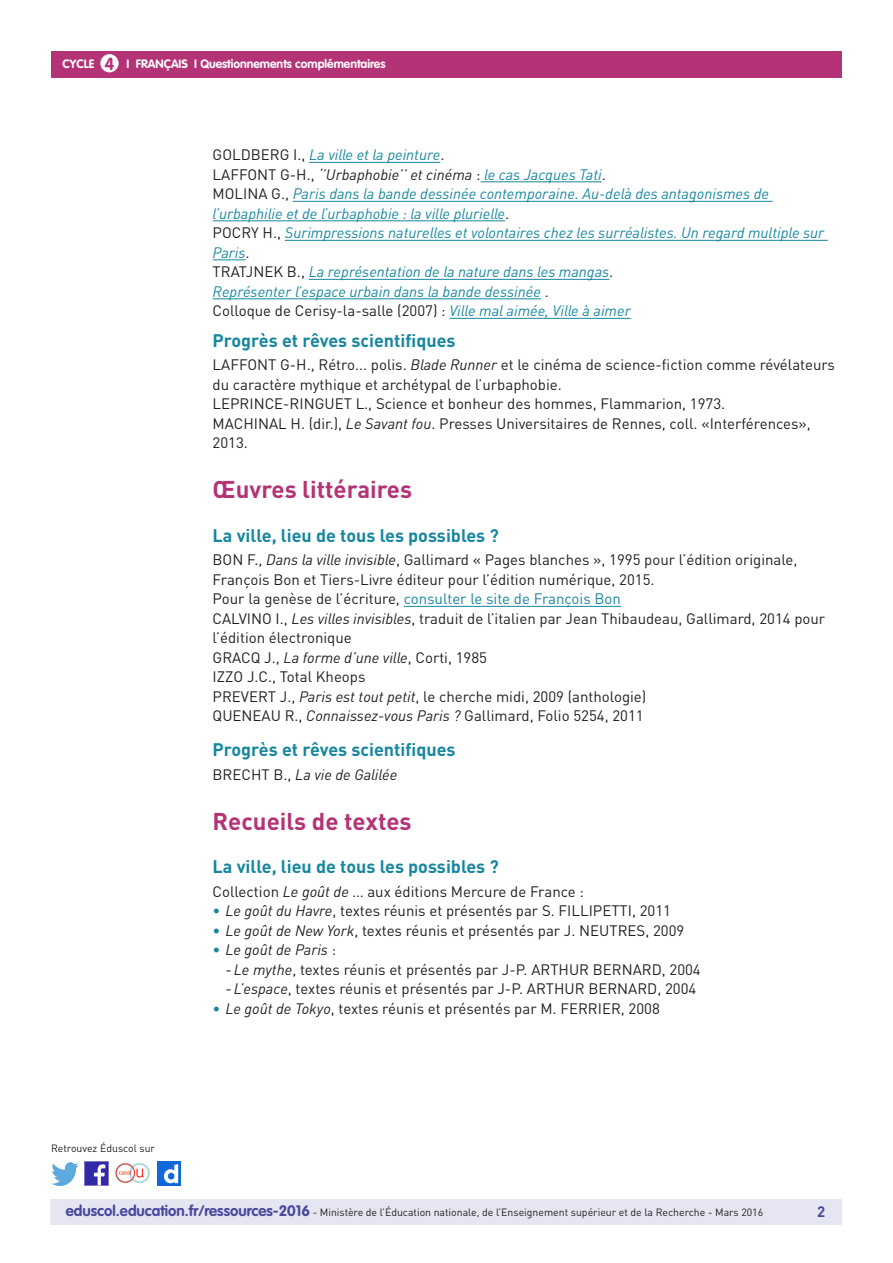
<style>
.page{position:relative;width:893px;height:1263px;background:#fff}
.page>*{position:absolute;margin:0;border:0;box-sizing:border-box;transform-origin:0 0}
._03_Titre_de_niveau{font:700 24px "DIN Pro";color:#b43376}
._04_Titre_de_niveau{font:700 18px "DIN Pro";color:#16879f}
.t1{font:700 17.25px "VAG Rounded Std";color:#b43376}
._06_Texte_courant{font:15px/19.5px "DIN Pro";color:#231f20}
._06_Texte_courant-2{font:italic 15px/19.5px "DIN Pro";color:#16879f}
._08_Liste_à_puces_ni{font:15px "DIN Pro";color:#231f20}
._09_Liste_à_tirets_n{font:15px "DIN Pro";color:#231f20}
._06_Texte_courant-3{font:italic 15px "DIN Pro";color:#231f20}
._06_Texte_courant-4{font:15px "DIN Pro";color:#16879f}
._08_Liste_à_puces_ni-2{font:italic 15px "DIN Pro";color:#231f20}
.t2{font:700 15px "DIN Pro";color:#4a489e}
.t3{font:700 12px "VAG Rounded Std";color:#fff}
.t4{font:10.5px "DIN Pro";color:#231f20}
.s1{font-style:normal;color:#231f20}
.s2{font-style:normal}
.s3{color:#16879f}
.s4{font-style:italic;color:#16879f}
.s5{font-style:italic}
.s6{color:#231f20}
.s7{font-style:normal;color:#16879f}
.s8{font-family:"VAG Rounded Std";font-weight:700;font-size:15px;color:#4a489e}
</style>
<div class="page">
<div style="left:50px;top:1199px;width:791px;height:26px;background:#e6e5f2"></div>
<div style="left:51px;top:51px;width:791px;height:27px;background:#b43376"></div>
<div style="left:100px;top:54px;width:19px;height:18px;background:#fff;border-radius:50%"></div>
<img style="left:85px;top:1162px;width:23px;height:23px">
<img style="left:51px;top:1163px;width:28px;height:22px">
<img style="left:158px;top:1162px;width:22px;height:23px">
<img style="left:115px;top:1163px;width:35px;height:21px">
<hr style="left:309px;top:162px;width:131px;height:1px;background:#16879f">
<hr style="left:481px;top:181px;width:121px;height:1px;background:#16879f">
<hr style="left:293px;top:201px;width:480px;height:1px;background:#16879f">
<hr style="left:213px;top:220px;width:292px;height:1px;background:#16879f">
<hr style="left:285px;top:240px;width:543px;height:1px;background:#16879f">
<hr style="left:213px;top:259px;width:33px;height:1px;background:#16879f">
<hr style="left:309px;top:279px;width:300px;height:1px;background:#16879f">
<hr style="left:213px;top:298px;width:328px;height:1px;background:#16879f">
<hr style="left:449px;top:318px;width:182px;height:1px;background:#16879f">
<hr style="left:404px;top:606px;width:217px;height:1px;background:#16879f">
<p class="t1" style="left:105px;top:53px;width:11px">4</p>
<p class="t3" style="left:63px;top:57px;width:33px">CYCLE</p>
<p class="t3" style="left:127px;top:57px;width:260px">I FRANÇAIS I Questionnements complémentaires</p>
<p class="t4" style="left:51px;top:1141px;width:106px">Retrouvez Éduscol sur</p>
<p class="_06_Texte_courant-2" style="left:213px;top:145px;width:233px"><span class="s1">GOLDBERG I.,</span> La ville et la peinture<span class="s1">.</span></p>
<p class="_06_Texte_courant-3" style="left:213px;top:165px;width:395px"><span class="s2">LAFFONT G-H.,</span> ‘’Urbaphobie’’ et cinéma <span class="s2">:</span> <span class="s3">le cas Jacques Tati</span><span class="s2">.</span></p>
<p class="_06_Texte_courant-2" style="left:213px;top:184px;width:558px"><span class="s1">MOLINA G.,</span> Paris dans la bande dessinée contemporaine. Au-delà des antagonismes de l’urbaphilie et de l’urbaphobie : la ville plurielle<span class="s1">.</span></p>
<p class="_06_Texte_courant-2" style="left:213px;top:223px;width:613px"><span class="s1">POCRY H.,</span> Surimpressions naturelles et volontaires chez les surréalistes. Un regard multiple sur<br>Paris<span class="s1">.</span></p>
<p class="_06_Texte_courant-2" style="left:213px;top:262px;width:402px"><span class="s1">TRATJNEK B.,</span> La représentation de la nature dans les mangas<span class="s1">.</span></p>
<p class="_06_Texte_courant-2" style="left:213px;top:281px;width:338px">Représenter l’espace urbain dans la bande dessinée <span class="s1">.</span></p>
<p class="_06_Texte_courant" style="left:213px;top:301px;width:420px">Colloque de Cerisy-la-salle (2007) : <span class="s4">Ville mal aimée, Ville à aimer</span></p>
<p class="_04_Titre_de_niveau" style="left:213px;top:328px;width:245px">Progrès et rêves scientifiques</p>
<p class="_06_Texte_courant" style="left:213px;top:355px;width:624px">LAFFONT G-H., Rétro... polis. <span class="s5">Blade Runner</span> et le cinéma de science-fiction comme révélateurs du caractère mythique et archétypal de l’urbaphobie.</p>
<p class="_06_Texte_courant" style="left:213px;top:394px;width:514px">LEPRINCE-RINGUET L., Science et bonheur des hommes, Flammarion, 1973.</p>
<p class="_06_Texte_courant" style="left:213px;top:413px;width:600px">MACHINAL H. (dir.), <span class="s5">Le Savant fou</span>. Presses Universitaires de Rennes, coll. «Interférences»,<br>2013.</p>
<p class="_03_Titre_de_niveau" style="left:213px;top:474px;width:201px">Œuvres littéraires</p>
<p class="_04_Titre_de_niveau" style="left:213px;top:523px;width:288px">La ville, lieu de tous les possibles ?</p>
<p class="_06_Texte_courant" style="left:213px;top:550px;width:586px">BON F., <span class="s5">Dans la ville invisible</span>, Gallimard « Pages blanches », 1995 pour l’édition originale,<br>François Bon et Tiers-Livre éditeur pour l’édition numérique, 2015.</p>
<p class="_06_Texte_courant-4" style="left:213px;top:589px;width:410px"><span class="s6">Pour la genèse de l’écriture,</span> consulter le site de François Bon</p>
<p class="_06_Texte_courant" style="left:213px;top:608px;width:614px">CALVINO I., <span class="s5">Les villes invisibles</span>, traduit de l’italien par Jean Thibaudeau, Gallimard, 2014 pour l’édition électronique</p>
<p class="_06_Texte_courant" style="left:213px;top:647px;width:276px">GRACQ J., <span class="s5">La forme d’une ville</span>, Corti, 1985</p>
<p class="_06_Texte_courant" style="left:213px;top:667px;width:154px">IZZO J.C., Total Kheops</p>
<p class="_06_Texte_courant" style="left:213px;top:686px;width:435px">PREVERT J., <span class="s5">Paris est tout petit</span>, le cherche midi, 2009 (anthologie)</p>
<p class="_06_Texte_courant" style="left:213px;top:706px;width:433px">QUENEAU R., <span class="s5">Connaissez-vous Paris ?</span> Gallimard, Folio 5254, 2011</p>
<p class="_04_Titre_de_niveau" style="left:213px;top:738px;width:245px">Progrès et rêves scientifiques</p>
<p class="_06_Texte_courant-3" style="left:213px;top:765px;width:186px"><span class="s2">BRECHT B.,</span> La vie de Galilée</p>
<p class="_03_Titre_de_niveau" style="left:213px;top:805px;width:201px">Recueils de textes</p>
<p class="_04_Titre_de_niveau" style="left:213px;top:855px;width:288px">La ville, lieu de tous les possibles ?</p>
<p class="_06_Texte_courant" style="left:213px;top:881px;width:373px">Collection <span class="s5">Le goût de</span> … aux éditions Mercure de France :</p>
<p class="_08_Liste_à_puces_ni" style="left:213px;top:901px;width:460px"><span class="s3">•</span> <span class="s5">Le goût du Havre</span>, textes réunis et présentés par S. FILLIPETTI, 2011</p>
<p class="_08_Liste_à_puces_ni" style="left:213px;top:921px;width:473px"><span class="s3">•</span> <span class="s5">Le goût de New York</span>, textes réunis et présentés par J. NEUTRES, 2009</p>
<p class="_08_Liste_à_puces_ni-2" style="left:213px;top:941px;width:125px"><span class="s7">•</span> Le goût de Paris <span class="s2">:</span></p>
<p class="_09_Liste_à_tirets_n" style="left:225px;top:960px;width:477px">- <span class="s5">Le mythe</span>, textes réunis et présentés par J-P. ARTHUR BERNARD, 2004</p>
<p class="_09_Liste_à_tirets_n" style="left:225px;top:979px;width:472px">- <span class="s5">L’espace</span>, textes réunis et présentés par J-P. ARTHUR BERNARD, 2004</p>
<p class="_08_Liste_à_puces_ni" style="left:213px;top:999px;width:449px"><span class="s3">•</span> <span class="s5">Le goût de Tokyo</span>, textes réunis et présentés par M. FERRIER, 2008</p>
<p class="t4" style="left:66px;top:1205px;width:699px"><span class="s8">eduscol.education.fr/ressources-2016</span> - Ministère de l’Éducation nationale, de l’Enseignement supérieur et de la Recherche - Mars 2016</p>
<p class="t2" style="left:817px;top:1201px;width:10px">2</p>
</div>
